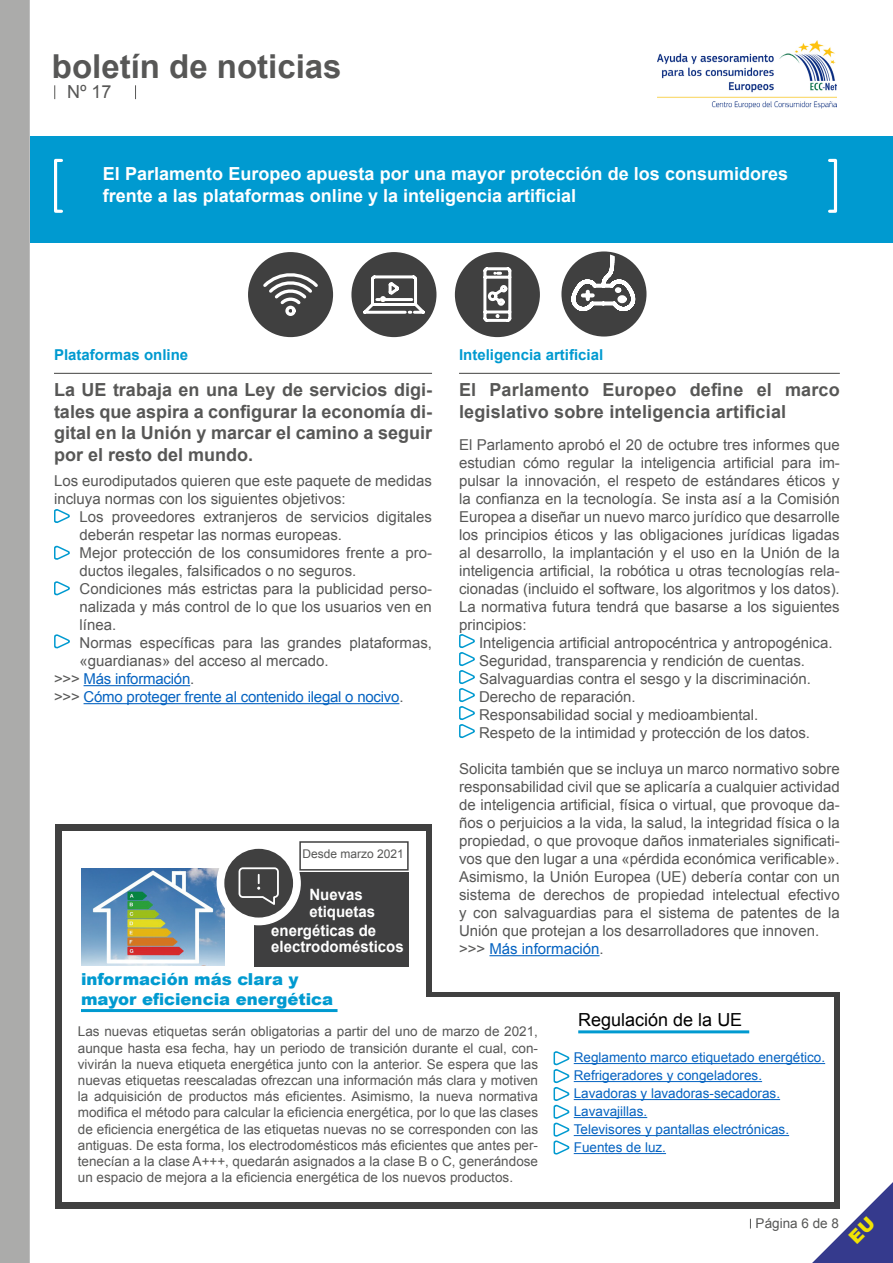
<style>
.page{position:relative;width:893px;height:1263px;background:#fff}
.page>*{position:absolute;margin:0;border:0;box-sizing:border-box;transform-origin:0 0}
.t1{font:700 33px "Arial";color:#575756}
.t2{font:700 18px/21.6px "Arial";letter-spacing:.01em;color:#575756;text-align:justify}
.t3{font:700 18px/21.6px "Arial";color:#fff}
.t4{font:18px "Arial";color:#000}
.t5{font:18px "Arial";color:#575756}
.t6{font:900 16.5px/19.8px "Arial";color:#009ad0}
.t7{font:700 15.6px/16.5px "Arial";color:#fff;scale:.96 1}
.t8{font:15px/18px "Arial";color:#575756}
.t9{font:15px "Arial";letter-spacing:-.015em;color:#0563c1}
.t10{font:700 15px "Arial";color:#009ad0}
.t11{font:13.5px/16.2px "Arial";color:#575756;text-align:justify}
.t12{font:13.5px/18px "Arial";color:#0563c1}
.t13{font:12px "Arial";color:#575756}
.s1{color:#575756}
.s2{color:#0563c1}
</style>
<div class="page">
<img style="left:657px;top:41px;width:179px;height:68px">
<svg style="left:54px;top:85px;width:1px;height:14px"></svg>
<svg style="left:135px;top:85px;width:1px;height:14px"></svg>
<div style="left:0;top:0;width:30px;height:1263px;background:#ababaa"></div>
<div style="left:30px;top:136px;width:863px;height:106px;background:#009ad0"></div>
<hr style="left:54px;top:373px;width:378px;height:1px;background:#575756">
<hr style="left:84px;top:685px;width:106px;height:1px;background:#0563c1">
<hr style="left:84px;top:703px;width:315px;height:1px;background:#0563c1">
<div style="left:54px;top:159px;width:9px;height:54px;border:3px solid #fff"></div>
<div style="left:455px;top:252px;width:85px;height:85px;background:#404040;border-radius:50%"></div>
<svg style="left:483px;top:267px;width:29px;height:55px"></svg>
<div style="left:351px;top:252px;width:85px;height:85px;background:#404040;border-radius:50%"></div>
<svg style="left:363px;top:275px;width:62px;height:39px"></svg>
<div style="left:248px;top:252px;width:85px;height:85px;background:#404040;border-radius:50%"></div>
<svg style="left:263px;top:273px;width:55px;height:43px"></svg>
<div style="left:561px;top:251px;width:85px;height:85px;background:#404040;border-radius:50%"></div>
<svg style="left:569px;top:253px;width:69px;height:58px"></svg>
<div style="left:828px;top:159px;width:9px;height:54px;border:3px solid #fff"></div>
<hr style="left:459px;top:373px;width:381px;height:1px;background:#575756">
<hr style="left:489px;top:955px;width:110px;height:1px;background:#0563c1">
<svg style="left:459px;top:634px;width:16px;height:105px"></svg>
<svg style="left:54px;top:509px;width:16px;height:14px"></svg>
<svg style="left:54px;top:581px;width:16px;height:15px"></svg>
<svg style="left:54px;top:634px;width:16px;height:15px"></svg>
<div style="left:55px;top:824px;width:376px;height:385px;background:#404040"></div>
<div style="left:419px;top:992px;width:421px;height:217px;background:#404040"></div>
<div style="left:62px;top:831px;width:363px;height:358px;background:#fff"></div>
<div style="left:62px;top:997px;width:771px;height:205px;background:#fff"></div>
<hr style="left:578px;top:1030px;width:171px;height:3px;background:#009ad0">
<hr style="left:574px;top:1063px;width:251px;height:1px;background:#0563c1">
<hr style="left:574px;top:1081px;width:188px;height:1px;background:#0563c1">
<hr style="left:574px;top:1099px;width:206px;height:1px;background:#0563c1">
<hr style="left:574px;top:1117px;width:73px;height:1px;background:#0563c1">
<hr style="left:574px;top:1135px;width:215px;height:1px;background:#0563c1">
<hr style="left:574px;top:1153px;width:92px;height:1px;background:#0563c1">
<svg style="left:553px;top:1051px;width:17px;height:104px"></svg>
<div style="left:254px;top:873px;width:155px;height:94px;background:#3f3f40"></div>
<img style="left:81px;top:868px;width:144px;height:98px">
<div style="left:217px;top:842px;width:83px;height:82px;background:#fff;border-radius:50%"></div>
<div style="left:217px;top:841px;width:84px;height:84px;border:2px solid #fff;border-radius:50%"></div>
<div style="left:224px;top:849px;width:69px;height:68px;background:#404040;border-radius:50%"></div>
<svg style="left:239px;top:867px;width:40px;height:38px"></svg>
<div style="left:299px;top:841px;width:110px;height:29px;border:2px solid #404040"></div>
<hr style="left:81px;top:1009px;width:257px;height:3px;background:#009ad0">
<svg style="left:54px;top:545px;width:16px;height:15px"></svg>
<svg style="left:812px;top:1182px;width:81px;height:81px"></svg>
<h1 class="t1" style="left:52px;top:44px;width:291px">boletín de noticias</h1>
<p class="t5" style="left:67px;top:80px;width:46px">Nº 17</p>
<p class="t3" style="left:103px;top:163px;width:687px">El Parlamento Europeo apuesta por una mayor protección de los consumidores frente a las plataformas online y la inteligencia artificial</p>
<p class="t10" style="left:54px;top:345px;width:136px">Plataformas online</p>
<p class="t2" style="left:54px;top:379px;width:380px">La UE trabaja en una Ley de servicios digi&shy;tales que aspira a configurar la economía di&shy;gital en la Unión y marcar el camino a seguir por el resto del mundo.</p>
<p class="t8" style="left:54px;top:472px;width:379px">Los eurodiputados quieren que este paquete de medidas incluya normas con los siguientes objetivos:</p>
<p class="t8" style="left:80px;top:508px;width:354px">Los proveedores extranjeros de servicios digitales</p>
<p class="t8" style="left:80px;top:526px;width:264px">deberán respetar las normas europeas.</p>
<p class="t8" style="left:80px;top:544px;width:354px">Mejor protección de los consumidores frente a pro-</p>
<p class="t8" style="left:80px;top:562px;width:278px">ductos ilegales, falsificados o no seguros.</p>
<p class="t8" style="left:80px;top:580px;width:354px">Condiciones más estrictas para la publicidad perso-</p>
<p class="t8" style="left:80px;top:598px;width:354px">nalizada y más control de lo que los usuarios ven en</p>
<p class="t8" style="left:80px;top:616px;width:38px">línea.</p>
<p class="t8" style="left:80px;top:634px;width:354px">Normas específicas para las grandes plataformas,</p>
<p class="t8" style="left:80px;top:652px;width:251px">«guardianas» del acceso al mercado.</p>
<p class="t9" style="left:54px;top:669px;width:142px"><span class="s1">&gt;&gt;&gt;</span> Más información<span class="s1">.</span></p>
<p class="t9" style="left:54px;top:687px;width:351px"><span class="s1">&gt;&gt;&gt;</span> Cómo proteger frente al contenido ilegal o nocivo<span class="s1">.</span></p>
<p class="t13" style="left:303px;top:846px;width:103px">Desde marzo 2021</p>
<p class="t7" style="left:309px;top:887px;width:70px">Nuevas etiquetas</p>
<p class="t7" style="left:271px;top:922px;width:140px">energéticas de electrodomésticos</p>
<p class="t6" style="left:81px;top:969px;width:254px">información más clara y mayor eficiencia energética</p>
<p class="t10" style="left:459px;top:345px;width:146px">Inteligencia artificial</p>
<p class="t2" style="left:459px;top:379px;width:382px">El Parlamento Europeo define el marco legislativo sobre inteligencia artificial</p>
<p class="t8" style="left:459px;top:436px;width:382px;text-align:justify">El Parlamento aprobó el 20 de octubre tres informes que estudian cómo regular la inteligencia artificial para im&shy;pulsar la innovación, el respeto de estándares éticos y la confianza en la tecnología. Se insta así a la Comisión Europea a diseñar un nuevo marco jurídico que desarrolle los principios éticos y las obligaciones jurídicas ligadas al desarrollo, la implantación y el uso en la Unión de la inteligencia artificial, la robótica u otras tecnologías rela&shy;cionadas (incluido el software, los algoritmos y los datos).<br>La normativa futura tendrá que basarse a los siguientes principios:</p>
<p class="t8" style="left:479px;top:634px;width:355px">Inteligencia artificial antropocéntrica y antropogénica.<br>Seguridad, transparencia y rendición de cuentas.<br>Salvaguardias contra el sesgo y la discriminación.<br>Derecho de reparación.<br>Responsabilidad social y medioambiental.<br>Respeto de la intimidad y protección de los datos.</p>
<p class="t8" style="left:459px;top:760px;width:382px">Solicita también que se incluya un marco normativo sobre responsabilidad civil que se aplicaría a cualquier actividad de inteligencia artificial, física o virtual, que provoque da&shy;ños o perjuicios a la vida, la salud, la integridad física o la propiedad, o que provoque daños inmateriales significati&shy;vos que den lugar a una «pérdida económica verificable».<br>Asimismo, la Unión Europea (UE) debería contar con un sistema de derechos de propiedad intelectual efectivo y con salvaguardias para el sistema de patentes de la Unión que protejan a los desarrolladores que innoven. &gt;&gt;&gt; <span class="s2">Más información</span>.</p>
<p class="t11" style="left:78px;top:1024px;width:462px">Las nuevas etiquetas serán obligatorias a partir del uno de marzo de 2021, aunque hasta esa fecha, hay un periodo de transición durante el cual, con&shy;vivirán la nueva etiqueta energética junto con la anterior. Se espera que las nuevas etiquetas reescaladas ofrezcan una información más clara y motiven la adquisición de productos más eficientes. Asimismo, la nueva normativa modifica el método para calcular la eficiencia energética, por lo que las clases de eficiencia energética de las etiquetas nuevas no se corresponden con las antiguas. De esta forma, los electrodomésticos más eficientes que antes per&shy;tenecían a la clase A+++, quedarán asignados a la clase B o C, generándose un espacio de mejora a la eficiencia energética de los nuevos productos.</p>
<p class="t4" style="left:578px;top:1008px;width:166px">Regulación de la UE</p>
<p class="t12" style="left:574px;top:1048px;width:253px">Reglamento marco etiquetado energético.<br>Refrigeradores y congeladores.<br>Lavadoras y lavadoras-secadoras.<br>Lavavajillas.<br>Televisores y pantallas electrónicas.<br>Fuentes de luz.</p>
<p class="t11" style="left:756px;top:1216px;width:85px">Página 6 de 8</p>
</div>
